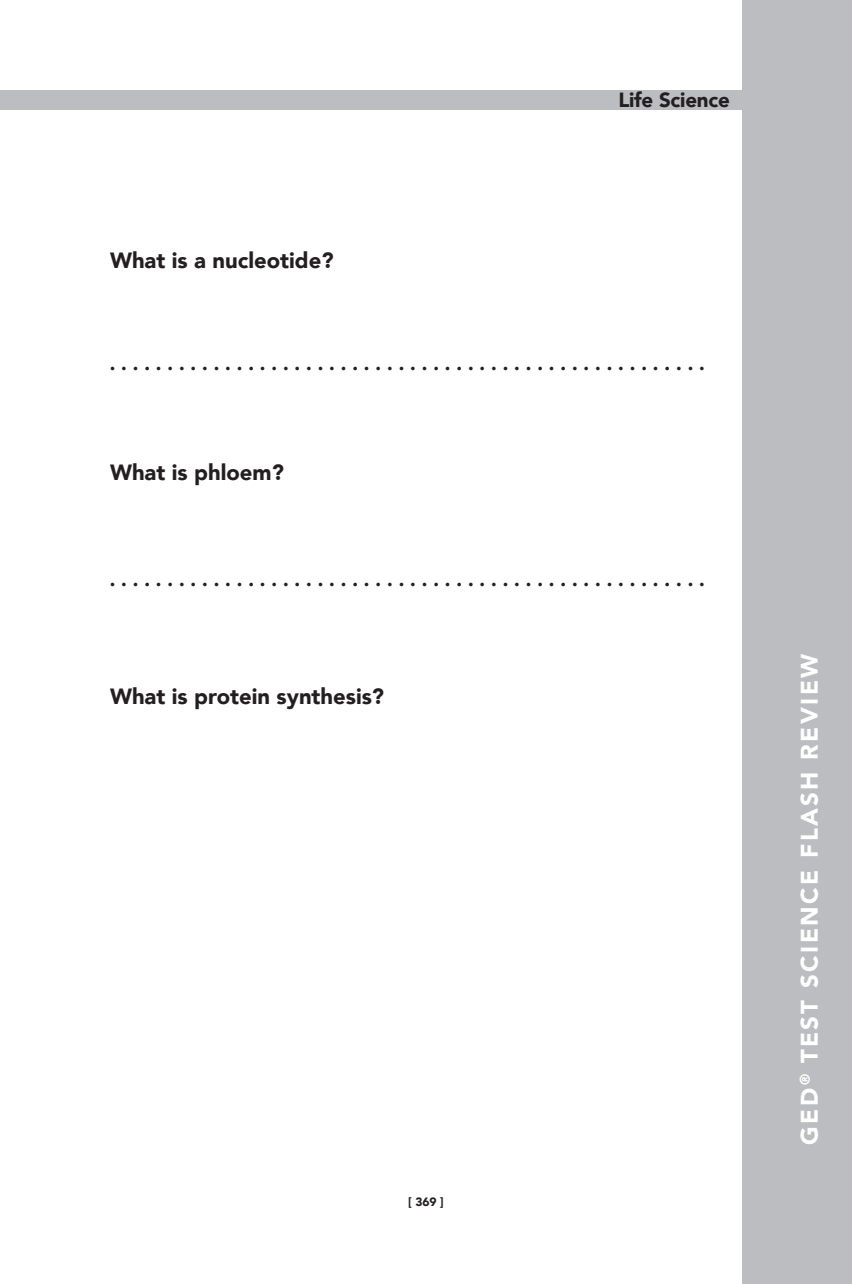
<style>
.page{position:relative;width:852px;height:1284px;background:#fff}
.page>*{position:absolute;margin:0;border:0;box-sizing:border-box;transform-origin:0 0}
.t1{font:900 24px "Avenir";letter-spacing:.1em;color:#fff}
.t2{font:900 22px "Avenir";color:#231f20}
.t3{font:900 20.4px "Avenir";letter-spacing:-.01em;color:#231f20}
.t4{font:900 12px "Avenir";color:#231f20}
.t5{font:900 10px "Avenir";color:#231f20}
</style>
<div class="page">
<div style="left:0;top:90px;width:762px;height:19px;background:#bcbdc0"></div>
<div style="left:742px;top:0;width:110px;height:1284px;background:#bcbdc0"></div>
<p class="t2" style="left:110px;top:241px;width:225px">What is a nucleotide?</p>
<h3 class="t3" style="left:618px;top:83px;width:113px">Life Science</h3>
<p class="t5" style="left:110px;top:360px;width:596px">• • • • • • • • • • • • • • • • • • • • • • • • • • • • • • • • • • • • • • • • • • • • • • • • • • • •</p>
<p class="t2" style="left:110px;top:453px;width:175px">What is phloem?</p>
<p class="t5" style="left:110px;top:576px;width:596px">• • • • • • • • • • • • • • • • • • • • • • • • • • • • • • • • • • • • • • • • • • • • • • • • • • • •</p>
<p class="t2" style="left:110px;top:677px;width:276px">What is protein synthesis?</p>
<p class="t4" style="left:408px;top:1192px;width:37px">[ 369 ]</p>
<h1 class="t1" style="left:789px;top:1145px;width:492px;rotate:-90deg">GED<sup>®</sup> TEST SCIENCE FLASH REVIEW</h1>
</div>
